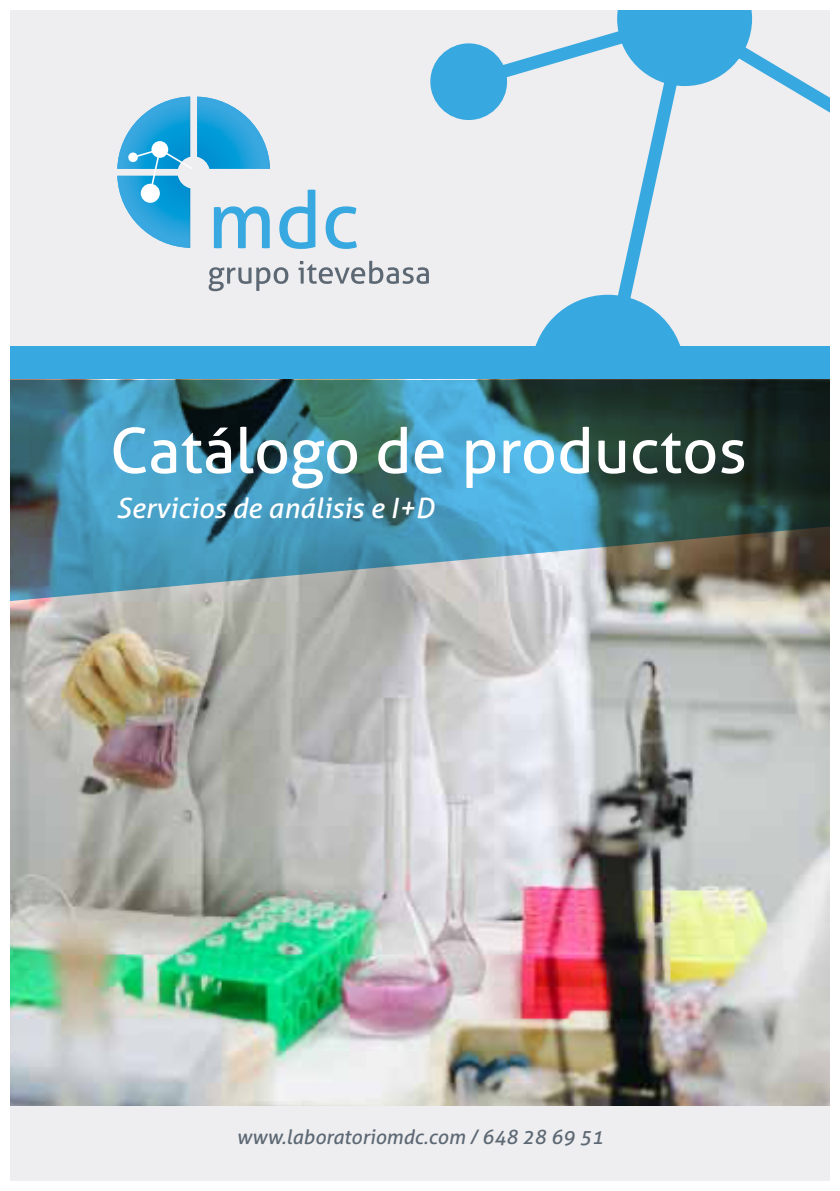
<style>
.page{position:relative;width:840px;height:1191px;background:#fff}
.page>*{position:absolute;margin:0;border:0;box-sizing:border-box;transform-origin:0 0}
.t1{font:62.6px "Aller";color:#fff}
.t2{font:italic 28px "Aller";color:#fff}
.t3{font:italic 20px "Aller";color:#5c6874}
</style>
<div class="page">
<div style="left:0;top:0;width:839px;height:1191px;background:#eeedef"></div>
<svg style="left:692px;top:10px;width:137px;height:102px"></svg>
<div style="left:430px;top:43px;width:77px;height:77px;background:#38a8e0;border-radius:50%"></div>
<svg style="left:466px;top:10px;width:226px;height:336px"></svg>
<div style="left:0;top:346px;width:839px;height:707px;background:#38a8e0"></div>
<img style="left:10px;top:620px;width:819px;height:485px">
<img style="left:10px;top:380px;width:819px;height:240px">
<svg style="left:279px;top:190px;width:36px;height:59px"></svg>
<svg style="left:325px;top:206px;width:31px;height:43px"></svg>
<svg style="left:208px;top:267px;width:80px;height:24px"></svg>
<svg style="left:298px;top:261px;width:130px;height:23px"></svg>
<svg style="left:117px;top:97px;width:153px;height:151px"></svg>
<div style="left:0;top:1181px;width:839px;height:10px;background:#fff"></div>
<div style="left:0;top:0;width:839px;height:10px;background:#fff"></div>
<div style="left:0;top:0;width:10px;height:1191px;background:#fff"></div>
<div style="left:829px;top:0;width:10px;height:1191px;background:#fff"></div>
<h1 class="t1" style="left:110px;top:414px;width:638px">Catálogo de productos</h1>
<h2 class="t2" style="left:116px;top:492px;width:319px">Servicios de análisis e I+D</h2>
<p class="t3" style="left:236px;top:1125px;width:368px">www.laboratoriomdc.com / 648 28 69 51</p>
</div>
